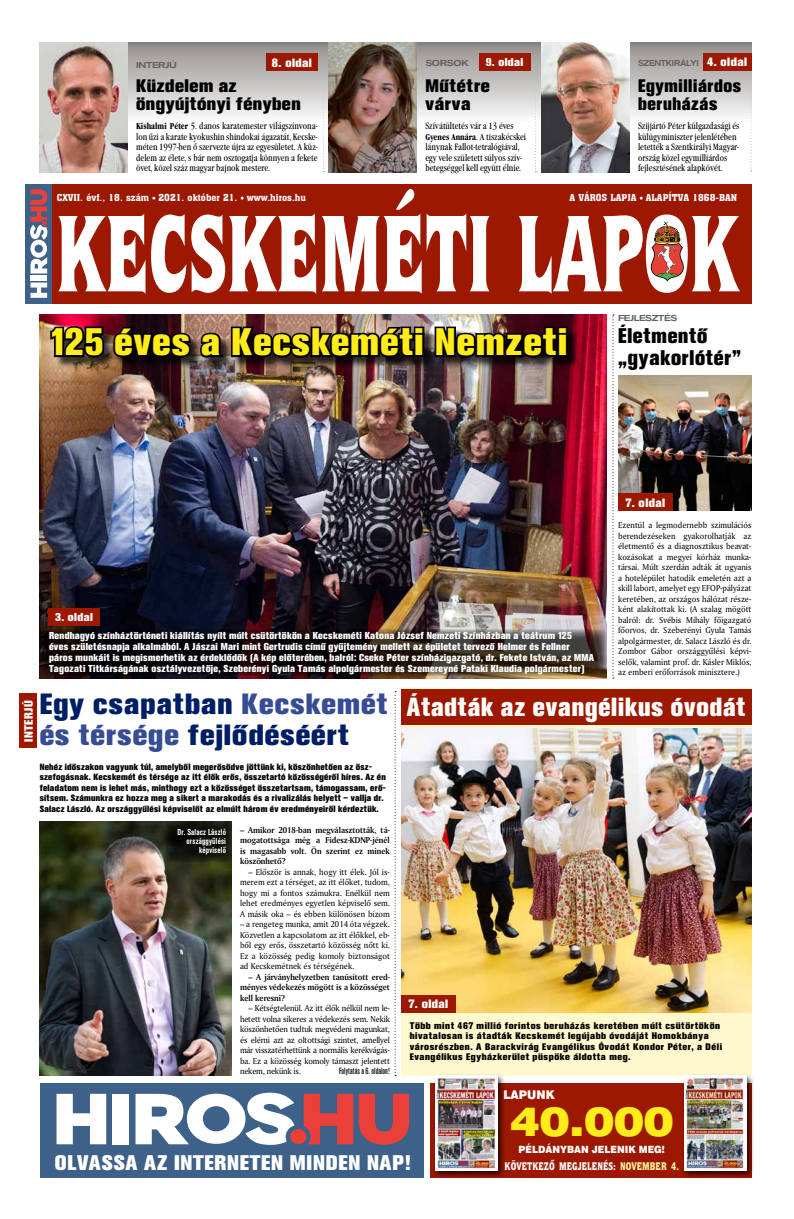
<style>
.page{position:relative;width:794px;height:1219px;background:#fff}
.page>*{position:absolute;margin:0;border:0;box-sizing:border-box;transform-origin:0 0}
.t1{font:108.5px "Quorum Blk PFL";letter-spacing:-.01em;color:#fff;scale:.64 1}
.t2{font:40.3px "Swiss 721 Blk PFL";color:#ffec18;scale:1.12 1}
.t3{font:700 38px "Akzidenz Grotesk XPFL";color:#ffec18;scale:.95 1}
.t4{font:700 29px/31px "Akzidenz Grotesk XPFL";color:#001e65}
.t5{font:700 26px "Akzidenz Grotesk XPFL";color:#fff;scale:.92 1}
.t6{font:700 21px "Akzidenz Grotesk XPFL";color:#fff}
.t7{font:700 21px/22px "Akzidenz Grotesk XPFL";color:#000;scale:.93 1}
.t8{font:700 18px/18px "Akzidenz Grotesk XPFL";color:#000}
.t9{font:700 18px/18px "Akzidenz Grotesk XPFL";color:#000;scale:.94 1}
.t10{font:700 12px "Akzidenz Grotesk XPFL";color:#fff}
.t11{font:12px "Swiss 721 Blk PFL";color:#fff;scale:.94 1}
.t12{font:700 11.3px "Akzidenz Grotesk XPFL";color:#fff}
.t13{font:11px "Quorum Blk PFL";color:#fff;scale:.77 1}
.t14{font:700 10px/11px "Akzidenz Grotesk XPFL";letter-spacing:-.01em;color:#fff;scale:.94 1}
.t15{font:10px "Swiss 721 Blk PFL";color:#fff;scale:.94 1}
.t16{font:9.5px/10.5px "Garamond Cn PFL";color:#000;scale:.95 1}
.t17{font:700 9.5px/10.5px "Akzidenz Grotesk XPFL";letter-spacing:.02em;color:#000}
.t18{font:9.5px "Aachen PFL";color:#fff}
.t19{font:9px/10.5px "Amerigo PFL";color:#000;text-align:justify;scale:.95 1}
.t20{font:700 9px/10.5px "Akzidenz Grotesk XPFL";letter-spacing:-.01em;color:#000;scale:.95 1}
.t21{font:700 9px/10.5px "Amerigo PFL";color:#000;text-align:justify;scale:.95 1}
.t22{font:9px "Akzidenz Grotesk Md Cn PFL";letter-spacing:-.02em;color:#000;scale:.95 1}
.t23{font:700 8.5px/9px "Akzidenz Grotesk Cn PFL";color:#fff;text-align:right;scale:.95 1}
.t24{font:8.5px "Akzidenz Grotesk Md Ex PFL";color:#66605c}
.t25{font:8.5px "Akzidenz Grotesk Md Ex PFL";color:#66605c;scale:.85 1}
.s1{font-family:"Akzidenz Grotesk XPFL";font-weight:700;font-size:12px;color:#fff}
.s2{font-weight:700}
.s3{color:#364d95}
.s4{color:#fff49e}
</style>
<div class="page">
<div style="left:401px;top:689px;width:350px;height:387px;background:#fff9cd"></div>
<div style="left:40px;top:43px;width:711px;height:79px;background:linear-gradient(to bottom,#928a87,#fafcfc)"></div>
<svg style="left:323px;top:43px;width:1px;height:129px"></svg>
<svg style="left:535px;top:43px;width:1px;height:129px"></svg>
<svg style="left:750px;top:43px;width:2px;height:128px"></svg>
<img style="left:541px;top:43px;width:88px;height:130px">
<img style="left:329px;top:43px;width:88px;height:130px">
<img style="left:40px;top:43px;width:88px;height:130px">
<div style="left:266px;top:54px;width:51px;height:17px;background:#9c1800"></div>
<div style="left:479px;top:54px;width:51px;height:17px;background:#9c1800"></div>
<div style="left:703px;top:54px;width:48px;height:17px;background:#9c1800"></div>
<svg style="left:394px;top:691px;width:2px;height:385px"></svg>
<svg style="left:612px;top:315px;width:2px;height:364px"></svg>
<img style="left:40px;top:315px;width:567px;height:363px">
<svg style="left:40px;top:629px;width:567px;height:46px;background:#221917"></svg>
<div style="left:52px;top:328px;width:528px;height:42px;background:#000;opacity:.75"></div>
<img style="left:48px;top:321px;width:378px;height:59px">
<img style="left:433px;top:314px;width:136px;height:61px">
<div style="left:40px;top:184px;width:711px;height:119px;background:#9c1800"></div>
<div style="left:651px;top:218px;width:32px;height:70px;background:#fff;border-radius:50%"></div>
<svg style="left:650px;top:221px;width:34px;height:61px"></svg>
<div style="left:26px;top:184px;width:26px;height:119px;background:#3e6189"></div>
<svg style="left:30px;top:283px;width:17px;height:15px"></svg>
<div style="left:30px;top:276px;width:17px;height:5px;background:#fff"></div>
<svg style="left:30px;top:189px;width:17px;height:85px"></svg>
<div style="left:429px;top:1083px;width:322px;height:94px;background:#9c1800"></div>
<div style="left:433px;top:1073px;width:73px;height:106px;background:#000;opacity:.75"></div>
<div style="left:435px;top:1076px;width:63px;height:94px;background:#fff"></div>
<img style="left:436px;top:1076px;width:61px;height:93px">
<div style="left:681px;top:1073px;width:73px;height:106px;background:#000;opacity:.75"></div>
<img style="left:684px;top:1076px;width:62px;height:94px">
<div style="left:49px;top:609px;width:51px;height:17px;background:#9c1800"></div>
<img style="left:618px;top:376px;width:133px;height:135px">
<div style="left:618px;top:494px;width:55px;height:17px;background:#9c1800"></div>
<img style="left:40px;top:822px;width:191px;height:254px">
<svg style="left:165px;top:822px;width:66px;height:40px;background:#13150c"></svg>
<div style="left:40px;top:1083px;width:383px;height:94px;background:#3e6189"></div>
<svg style="left:57px;top:1094px;width:49px;height:50px"></svg>
<div style="left:113px;top:1094px;width:16px;height:50px;background:#fff"></div>
<svg style="left:359px;top:1094px;width:50px;height:51px"></svg>
<svg style="left:304px;top:1094px;width:49px;height:50px"></svg>
<svg style="left:135px;top:1093px;width:159px;height:52px"></svg>
<div style="left:290px;top:1129px;width:16px;height:15px;background:#eb3f3a;border-radius:50%"></div>
<img style="left:401px;top:729px;width:350px;height:283px">
<div style="left:401px;top:689px;width:350px;height:36px;background:#9c1800"></div>
<div style="left:401px;top:995px;width:55px;height:17px;background:#9c1800"></div>
<div style="left:20px;top:694px;width:17px;height:54px;background:#9c1800"></div>
<p class="t24" style="left:136px;top:60px;width:42px">INTERJÚ</p>
<h3 class="t10" style="left:272px;top:55px;width:42px">8. oldal</h3>
<p class="t24" style="left:425px;top:58px;width:45px">SORSOK</p>
<p class="t12" style="left:485px;top:56px;width:40px">9. oldal</p>
<p class="t25" style="left:638px;top:58px;width:130px">SZENTKIRÁLYI <span class="s1">4. oldal</span></p>
<h3 class="t8" style="left:136px;top:77px;width:167px">Küzdelem az öngyújtónyi fényben</h3>
<p class="t16" style="left:136px;top:121px;width:192px;text-align:justify"><span class="s2">Kishalmi Péter</span> 5. danos karatemester világszínvona&shy;lon űzi a karate kyokushin shindokai ágazatát, Kecske&shy;méten 1997-ben ő szervezte újra az egyesületet. A küz&shy;delem az élete, s bár nem osztogatja könnyen a fekete övet, közel száz magyar bajnok mestere.</p>
<h3 class="t8" style="left:425px;top:77px;width:67px">Műtétre várva</h3>
<p class="t16" style="left:425px;top:121px;width:108px">Szívátültetés vár a 13 éves<br><span class="s2">Gyenes Annára</span>. A tiszakécskei lánynak Fallot-tetralógiával, egy vele született súlyos szív&shy;betegséggel kell együtt élnie.</p>
<h3 class="t9" style="left:638px;top:77px;width:112px">Egymilliárdos beruházás</h3>
<p class="t16" style="left:638px;top:121px;width:108px">Szijjártó Péter külgazdasági és külügyminiszter jelenlétében letették a Szentkirályi Magyar&shy;ország közel egymilliárdos fejlesztésének alapkövét.</p>
<h1 class="t1" style="left:56px;top:187px;width:1069px">KECSKEMÉTI LAPOK</h1>
<p class="t18" style="left:57px;top:191px;width:251px">CXVII. évf., 18. szám 2021. október 21. www.hiros.hu</p>
<p class="t18" style="left:569px;top:191px;width:169px">A VÁROS LAPJA ALAPÍTVA 1868-BAN</p>
<h3 class="t3" style="left:49px;top:320px;width:548px">125 éves a Kecskeméti Nemzeti</h3>
<p class="t24" style="left:618px;top:313px;width:60px">FEJLESZTÉS</p>
<h3 class="t7" style="left:618px;top:325px;width:134px">Életmentő „gyakorlótér”</h3>
<p class="t12" style="left:55px;top:611px;width:40px">3. oldal</p>
<p class="t14" style="left:49px;top:630px;width:582px">Rendhagyó színháztörténeti kiállítás nyílt múlt csütörtökön a Kecskeméti Katona József Nemzeti Színházban a teátrum 125<br>éves születésnapja alkalmából. A Jászai Mari mint Gertrudis című gyűjtemény mellett az épületet tervező Helmer és Fellner páros munkáit is megismerhetik az érdeklődők (A kép előterében, balról: Cseke Péter színházigazgató, dr. Fekete István, az MMA Tagozati Titkárságának osztályvezetője, Szeberényi Gyula Tamás alpolgármester és Szemereyné Pataki Klaudia polgármester)</p>
<h3 class="t10" style="left:625px;top:495px;width:42px">7. oldal</h3>
<p class="t19" style="left:618px;top:520px;width:142px">Ezentúl a legmodernebb szimulációs berendezéseken gyakorolhatják az életmentő és a diagnosztikus beavat&shy;kozásokat a megyei kórház munka&shy;társai. Múlt szerdán adták át ugyanis a hotelépület hatodik emeletén azt a skill labort, amelyet egy EFOP-pályázat keretében, az országos hálózat része&shy;ként alakítottak ki. (A szalag mögött balról: dr. Svébis Mihály főigazgató főorvos, dr. Szeberényi Gyula Tamás alpolgármester, dr. Salacz László és dr.<br>Zombor Gábor országgyűlési képvi&shy;selők, valamint prof. dr. Kásler Miklós, az emberi erőforrások minisztere.)</p>
<h3 class="t4" style="left:40px;top:689px;width:350px">Egy csapatban <span class="s3">Kecskemét és térsége</span> fejlődéséért</h3>
<p class="t20" style="left:40px;top:762px;width:366px">Nehéz időszakon vagyunk túl, amelyből megerősödve jöttünk ki, köszönhetően az ös - szefogásnak. Kecskemét és térsége az itt élők erős, összetartó közösségéről híres. Az én feladatom nem is lehet más, minthogy ezt a közösséget összetartsam, támogassam, erő&shy;sítsem. Számunkra ez hozza meg a sikert a marakodás és a rivalizálás helyett – vallja dr.<br>Salacz László. Az országgyűlési képviselőt az elmúlt három év eredményeiről kérdeztük.</p>
<p class="t21" style="left:240px;top:824px;width:159px">– Amikor 2018-ban megválasztották, tá&shy;mogatottsága még a Fidesz-KDNP-jénél is magasabb volt. Ön szerint ez minek köszönhető?</p>
<p class="t19" style="left:240px;top:866px;width:159px;text-indent:9px">– Először is annak, hogy itt élek. Jól is&shy;merem ezt a térséget, az itt élőket, tudom, hogy mi a fontos számukra. Enélkül nem lehet eredményes egyetlen képviselő sem.<br>A másik oka – és ebben különösen bízom</p>
<p class="t19" style="left:240px;top:919px;width:159px">– a rengeteg munka, amit 2014 óta végzek.<br>Közvetlen a kapcsolatom az itt élőkkel, eb&shy;ből egy erős, összetartó közösség nőtt ki.<br>Ez a közösség pedig komoly biztonságot ad Kecskemétnek és térségének.</p>
<p class="t21" style="left:240px;top:971px;width:159px;text-indent:9px">– A járványhelyzetben tanúsított ered&shy;ményes védekezés mögött is a közösséget kell keresni?</p>
<p class="t19" style="left:240px;top:1003px;width:159px;text-indent:9px">– Kétségtelenül. Az itt élők nélkül nem le&shy;hetett volna sikeres a védekezés sem. Nekik köszönhetően tudtuk megvédeni magunkat, és elérni azt az oltottsági szintet, amellyel már visszatérhettünk a normális kerékvágás&shy;ba. Ez a közösség komoly támaszt jelentett nekem, nekünk is.</p>
<h3 class="t10" style="left:22px;top:742px;width:43px;rotate:-90deg">INTERJÚ</h3>
<p class="t23" style="left:178px;top:828px;width:52px">Dr. Salacz László országgyűlési képviselő</p>
<p class="t22" style="left:339px;top:1066px;width:55px">Folytatás a 6. oldalon!</p>
<h3 class="t5" style="left:407px;top:692px;width:370px">Átadták az evangélikus óvodát</h3>
<h3 class="t10" style="left:408px;top:997px;width:42px">7. oldal</h3>
<p class="t17" style="left:410px;top:1020px;width:314px">Több mint 467 millió forintos beruházás keretében múlt csütörtökön hivatalosan is átadták Kecskemét legújabb óvodáját Homokbánya városrészben. A Barackvirág Evangélikus Óvodát Kondor Péter, a Déli Evangélikus Egyházkerület püspöke áldotta meg.</p>
<h3 class="t6" style="left:55px;top:1150px;width:358px">OLVASSA AZ INTERNETEN MINDEN NAP!</h3>
<h3 class="t11" style="left:503px;top:1087px;width:56px">LAPUNK</h3>
<h2 class="t2" style="left:510px;top:1097px;width:147px">40.000</h2>
<p class="t15" style="left:518px;top:1143px;width:157px">PÉLDÁNYBAN JELENIK MEG!</p>
<p class="t13" style="left:504px;top:1160px;width:228px">KÖVETKEZŐ MEGJELENÉS: <span class="s4">NOVEMBER 4.</span></p>
</div>
